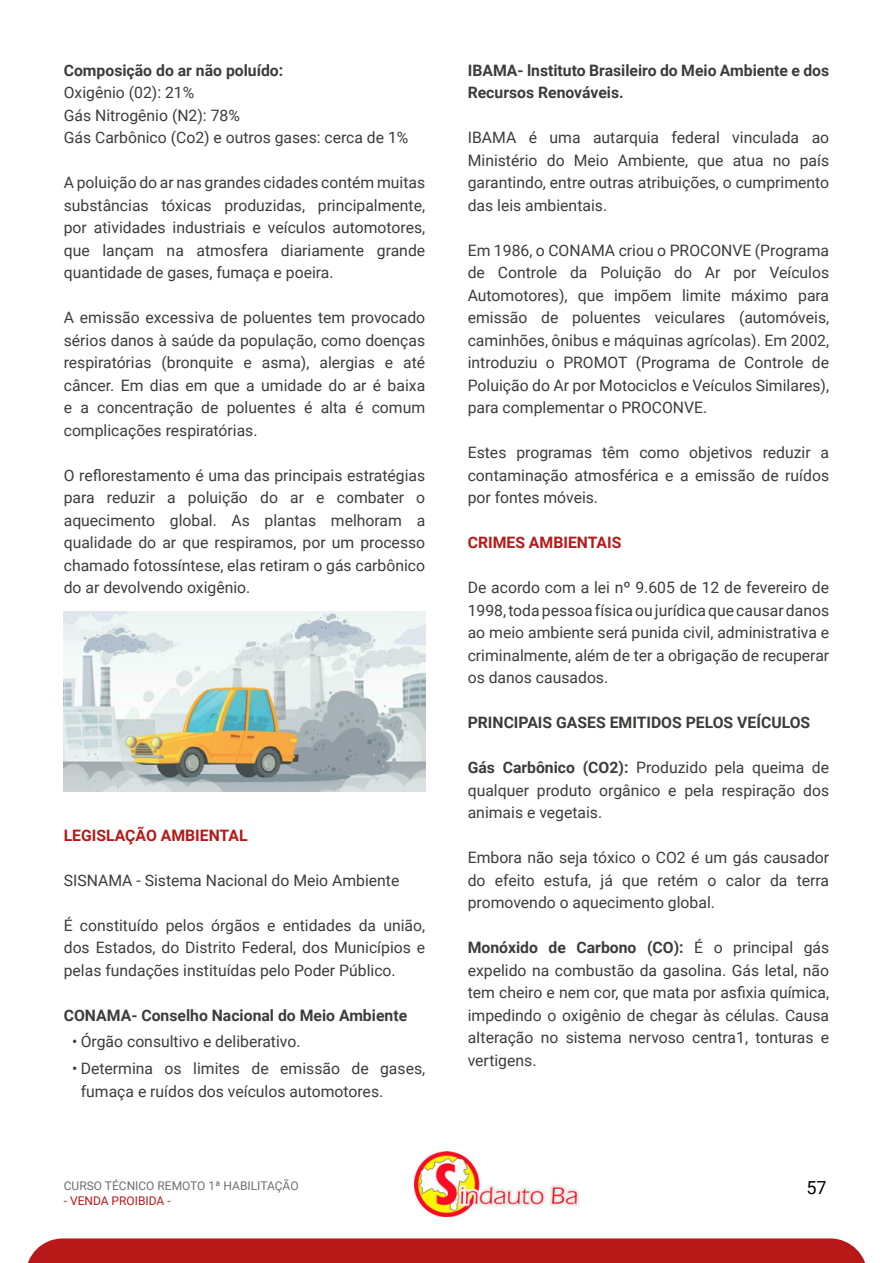
<style>
.page{position:relative;width:893px;height:1263px;background:#fff}
.page>*{position:absolute;margin:0;border:0;box-sizing:border-box;transform-origin:0 0}
.t1{font:18px "Roboto";color:#000}
.t2{font:15.75px/22.5px "Roboto";color:#3c3c3b;text-align:justify}
.t3{font:700 15.75px/22.5px "Roboto";color:#3c3c3b}
.t4{font:700 15.75px "Roboto";color:#b81817}
.t5{font:12px "Roboto";color:#706f6f}
.t6{font:12px "Roboto";color:#b81817}
.s1{font-weight:700}
</style>
<div class="page">
<img style="left:415px;top:1151px;width:163px;height:65px">
<div style="left:28px;top:1238px;width:837px;height:25px;background:#b81817"></div>
<img style="left:64px;top:612px;width:361px;height:180px">
<p class="t3" style="left:64px;top:58px;width:221px">Composição do ar não poluído:</p>
<p class="t2" style="left:64px;top:81px;width:346px;text-align:left">Oxigênio (02): 21%<br>Gás Nitrogênio (N2): 78%<br>Gás Carbônico (Co2) e outros gases: cerca de 1%</p>
<p class="t2" style="left:64px;top:171px;width:363px">A poluição do ar nas grandes cidades contém muitas substâncias tóxicas produzidas, principalmente, por atividades industriais e veículos automotores, que lançam na atmosfera diariamente grande quantidade de gases, fumaça e poeira.</p>
<p class="t2" style="left:64px;top:306px;width:363px">A emissão excessiva de poluentes tem provocado sérios danos à saúde da população, como doenças respiratórias (bronquite e asma), alergias e até câncer. Em dias em que a umidade do ar é baixa e a concentração de poluentes é alta é comum complicações respiratórias.</p>
<p class="t2" style="left:64px;top:463px;width:363px">O reflorestamento é uma das principais estratégias para reduzir a poluição do ar e combater o aquecimento global. As plantas melhoram a qualidade do ar que respiramos, por um processo chamado fotossíntese, elas retiram o gás carbônico do ar devolvendo oxigênio.</p>
<p class="t4" style="left:64px;top:824px;width:185px">LEGISLAÇÃO AMBIENTAL</p>
<p class="t2" style="left:64px;top:868px;width:337px">SISNAMA - Sistema Nacional do Meio Ambiente</p>
<p class="t2" style="left:64px;top:913px;width:363px">É constituído pelos órgãos e entidades da união, dos Estados, do Distrito Federal, dos Municípios e pelas fundações instituídas pelo Poder Público.</p>
<p class="t3" style="left:64px;top:1003px;width:345px">CONAMA- Conselho Nacional do Meio Ambiente</p>
<p class="t2" style="left:72px;top:1030px;width:230px">• Órgão consultivo e deliberativo.</p>
<p class="t2" style="left:81px;top:1057px;width:346px;text-indent:-9px">• Determina os limites de emissão de gases, fumaça e ruídos dos veículos automotores.</p>
<p class="t3" style="left:468px;top:58px;width:363px">IBAMA- lnstituto Brasileiro do Meio Ambiente e dos<br>Recursos Renováveis.</p>
<p class="t2" style="left:468px;top:126px;width:363px">IBAMA é uma autarquia federal vinculada ao Ministério do Meio Ambiente, que atua no país garantindo, entre outras atribuições, o cumprimento das leis ambientais.</p>
<p class="t2" style="left:468px;top:238px;width:363px">Em 1986, o CONAMA criou o PROCONVE (Programa de Controle da Poluição do Ar por Veículos Automotores), que impõem limite máximo para emissão de poluentes veiculares (automóveis, caminhões, ônibus e máquinas agrícolas). Em 2002, introduziu o PROMOT (Programa de Controle de Poluição do Ar por Motociclos e Veículos Similares), para complementar o PROCONVE.</p>
<p class="t2" style="left:468px;top:441px;width:363px">Estes programas têm como objetivos reduzir a contaminação atmosférica e a emissão de ruídos por fontes móveis.</p>
<p class="t4" style="left:468px;top:532px;width:155px">CRIMES AMBIENTAIS</p>
<p class="t2" style="left:468px;top:576px;width:363px">De acordo com a lei nº 9.605 de 12 de fevereiro de 1998, toda pessoa física ou jurídica que causar danos ao meio ambiente será punida civil, administrativa e criminalmente, além de ter a obrigação de recuperar os danos causados.</p>
<p class="t3" style="left:468px;top:711px;width:344px">PRINCIPAIS GASES EMITIDOS PELOS VEÍCULOS</p>
<p class="t2" style="left:468px;top:756px;width:363px"><span class="s1">Gás Carbônico (CO2):</span> Produzido pela queima de qualquer produto orgânico e pela respiração dos animais e vegetais.</p>
<p class="t2" style="left:468px;top:846px;width:363px">Embora não seja tóxico o CO2 é um gás causador do efeito estufa, já que retém o calor da terra promovendo o aquecimento global.</p>
<p class="t2" style="left:468px;top:936px;width:363px"><span class="s1">Monóxido de Carbono (CO):</span> É o principal gás expelido na combustão da gasolina. Gás letal, não tem cheiro e nem cor, que mata por asfixia química, impedindo o oxigênio de chegar às células. Causa aIteração no sistema nervoso centra1, tonturas e vertigens.</p>
<p class="t5" style="left:64px;top:1177px;width:236px">CURSO TÉCNICO REMOTO 1ª HABILITAÇÃO</p>
<p class="t1" style="left:806px;top:1174px;width:22px">57</p>
<p class="t6" style="left:64px;top:1192px;width:108px">- VENDA PROIBIDA -</p>
</div>
